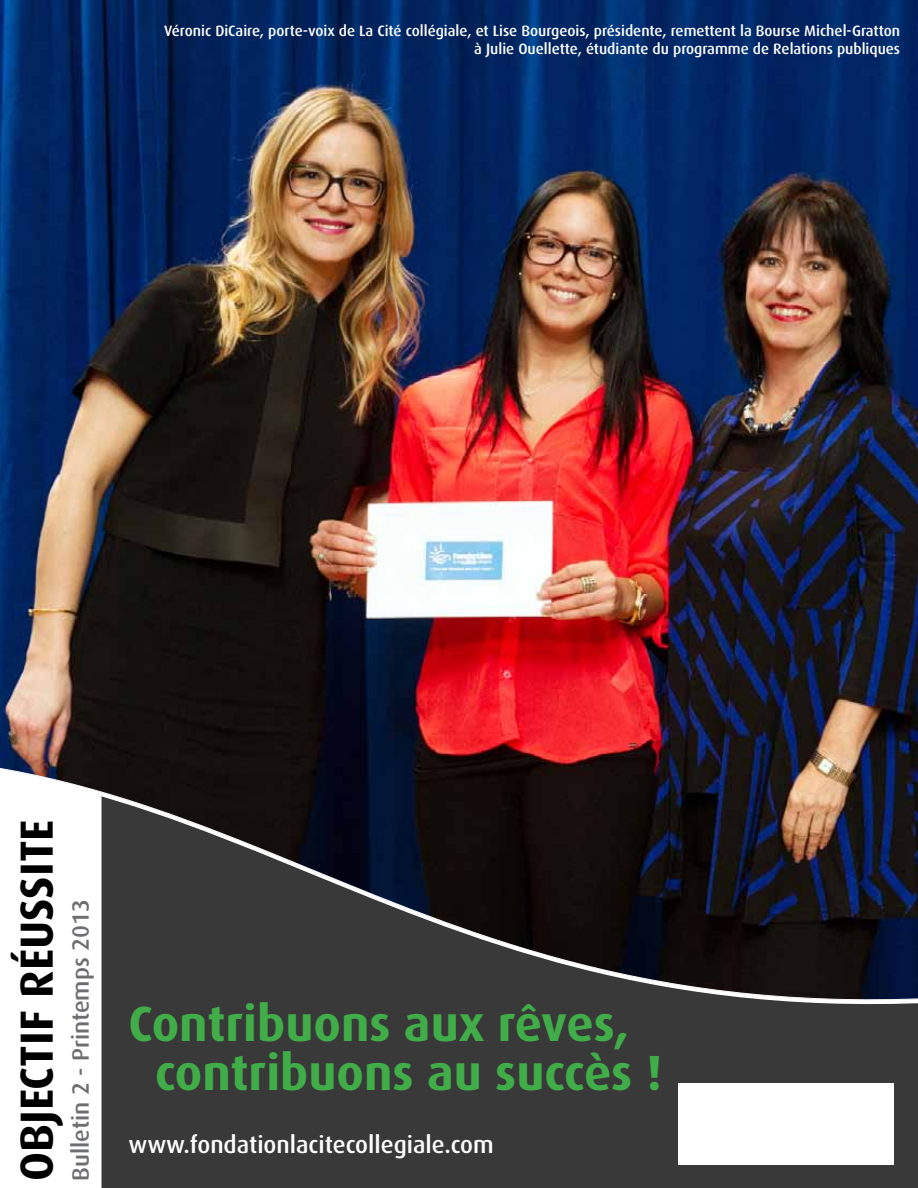
<style>
.page{position:relative;width:918px;height:1188px;background:#fff}
.page>*{position:absolute;margin:0;border:0;box-sizing:border-box;transform-origin:0 0}
.t1{font:700 49.5px/49.5px "Dax";color:#41ad49}
.t2{font:700 46.5px "Dax";color:#000}
.t3{font:500 24px "Dax";color:#fff}
.t4{font:500 23.7px "Dax";color:#6d6e71}
.t5{font:500 15px/18px "Dax";color:#fff;text-align:right}
</style>
<div class="page">
<img style="left:0;top:0;width:918px;height:759px">
<svg style="left:0;top:759px;width:918px;height:258px;background:#262528"></svg>
<div style="left:0;top:1017px;width:918px;height:171px;background:#383938"></div>
<div style="left:679px;top:1084px;width:215px;height:81px;background:#fff"></div>
<svg style="left:0;top:771px;width:102px;height:417px"></svg>
<p class="t5" style="left:164px;top:21px;width:738px">Véronic DiCaire, porte-voix de La Cité collégiale, et Lise Bourgeois, présidente, remettent la Bourse Michel-Gratton à Julie Ouellette, étudiante du programme de Relations publiques</p>
<h2 class="t2" style="left:10px;top:1181px;width:363px;rotate:-90deg">OBJECTIF RÉUSSITE</h2>
<h3 class="t4" style="left:67px;top:1181px;width:283px;rotate:-90deg">Bulletin 2 - Printemps 2013</h3>
<h1 class="t1" style="left:155px;top:999px;width:509px;text-indent:-27px">Contribuons aux rêves, contribuons au succès !</h1>
<h3 class="t3" style="left:129px;top:1131px;width:367px">www.fondationlacitecollegiale.com</h3>
</div>
